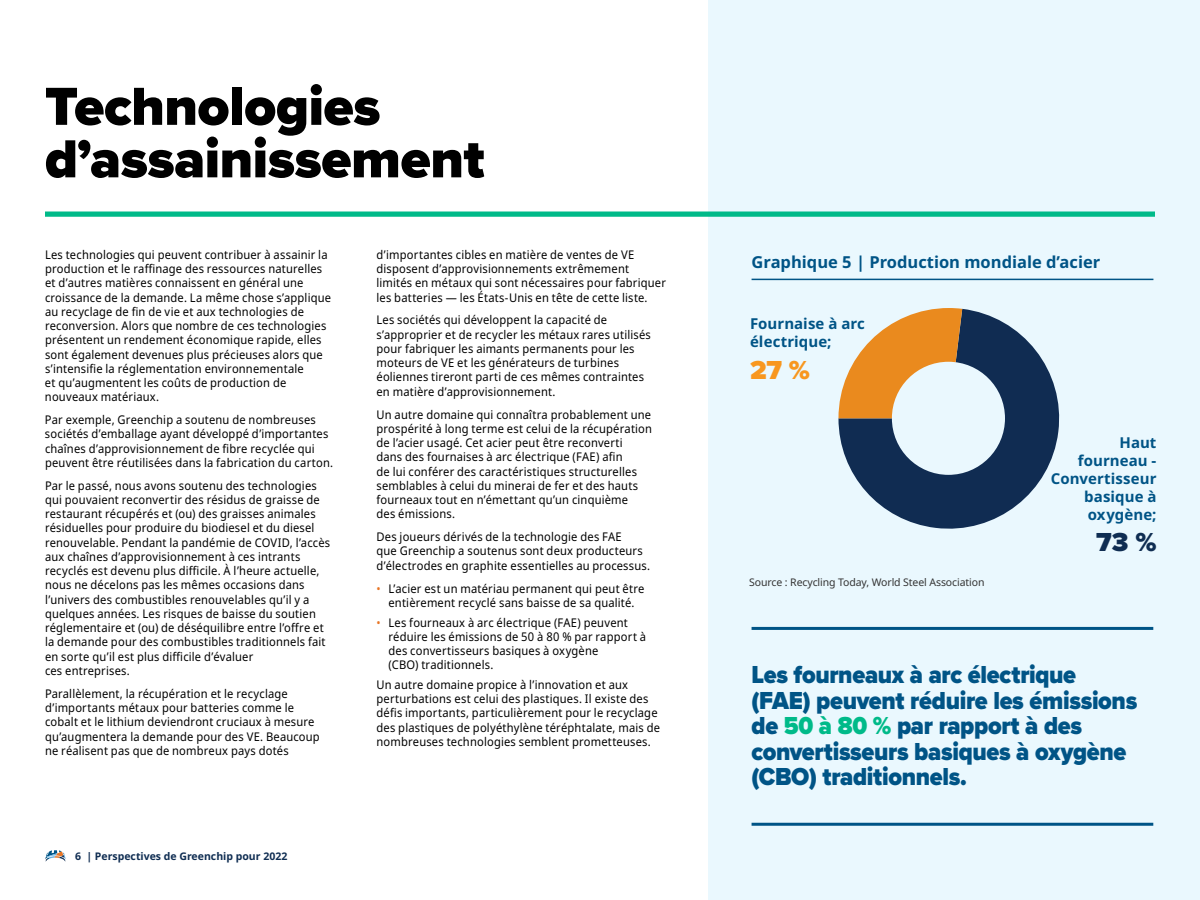
<style>
.page{position:relative;width:1200px;height:900px;background:#fff}
.page>*{position:absolute;margin:0;border:0;box-sizing:border-box;transform-origin:0 0}
.t1{font:900 55.5px/52.5px "Proxima Nova";letter-spacing:-.01em;color:#000}
.t2{font:900 27px "Proxima Nova";color:#f8971f}
.t3{font:900 27px "Proxima Nova";color:#0f2d52}
.t4{font:900 25.5px/25.5px "Proxima Nova";letter-spacing:-.015em;color:#005486;scale:.93 1}
.t5{font:700 16.5px "Noto Sans";color:#005486}
.t6{font:700 15px/18px "Noto Sans";letter-spacing:.005em;color:#005486}
.t7{font:12px/14.2px "Noto Sans";letter-spacing:.015em;color:#000;scale:.93 1}
.t8{font:10.5px "Noto Sans";letter-spacing:-.01em;color:#333}
.t9{font:700 10.5px "Noto Sans";color:#0f2d52}
.s1{color:#e87524}
.s2{color:#00ba89}
</style>
<div class="page">
<div style="left:708px;top:0;width:492px;height:900px;background:#eaf8fe"></div>
<hr style="left:752px;top:823px;width:401px;height:3px;background:#005486">
<hr style="left:752px;top:627px;width:401px;height:3px;background:#005486">
<hr style="left:752px;top:279px;width:401px;height:1px;background:#005486">
<div style="left:45px;top:212px;width:1110px;height:5px;background:#00ba89"></div>
<svg style="left:838px;top:309px;width:222px;height:220px;fill:#102c52"></svg>
<svg style="left:838px;top:308px;width:124px;height:110px"></svg>
<svg style="left:45px;top:850px;width:21px;height:12px"></svg>
<h1 class="t1" style="left:45px;top:80px;width:441px">Technologies d’assainissement</h1>
<p class="t7" style="left:45px;top:248px;width:305px">Les technologies qui peuvent contribuer à assainir la production et le raffinage des ressources naturelles</p>
<p class="t7" style="left:45px;top:276px;width:279px">et d’autres matières connaissent en général une</p>
<p class="t7" style="left:45px;top:290px;width:309px">croissance de la demande. La même chose s’applique au recyclage de fin de vie et aux technologies de reconversion. Alors que nombre de ces technologies</p>
<p class="t7" style="left:45px;top:333px;width:300px">présentent un rendement économique rapide, elles sont également devenues plus précieuses alors que</p>
<p class="t7" style="left:45px;top:362px;width:280px">s’intensifie la réglementation environnementale</p>
<p class="t7" style="left:45px;top:376px;width:261px">et qu’augmentent les coûts de production de nouveaux matériaux.</p>
<p class="t7" style="left:45px;top:413px;width:306px">Par exemple, Greenchip a soutenu de nombreuses sociétés d’emballage ayant développé d’importantes chaînes d’approvisionnement de fibre recyclée qui</p>
<p class="t7" style="left:45px;top:456px;width:311px">peuvent être réutilisées dans la fabrication du carton.</p>
<p class="t7" style="left:45px;top:479px;width:294px">Par le passé, nous avons soutenu des technologies</p>
<p class="t7" style="left:45px;top:493px;width:297px">qui pouvaient reconvertir des résidus de graisse de</p>
<p class="t7" style="left:45px;top:507px;width:293px">restaurant récupérés et (ou) des graisses animales</p>
<p class="t7" style="left:45px;top:521px;width:291px">résiduelles pour produire du biodiesel et du diesel</p>
<p class="t7" style="left:45px;top:536px;width:308px">renouvelable. Pendant la pandémie de COVID, l’accès aux chaînes d’approvisionnement à ces intrants recyclés est devenu plus difficile. À l’heure actuelle,</p>
<p class="t7" style="left:45px;top:578px;width:281px">nous ne décelons pas les mêmes occasions dans</p>
<p class="t7" style="left:45px;top:593px;width:286px">l’univers des combustibles renouvelables qu’il y a</p>
<p class="t7" style="left:45px;top:607px;width:293px">quelques années. Les risques de baisse du soutien</p>
<p class="t7" style="left:45px;top:621px;width:301px">réglementaire et (ou) de déséquilibre entre l’offre et</p>
<p class="t7" style="left:45px;top:635px;width:303px">la demande pour des combustibles traditionnels fait</p>
<p class="t7" style="left:45px;top:650px;width:226px">en sorte qu’il est plus difficile d’évaluer</p>
<p class="t7" style="left:45px;top:664px;width:93px">ces entreprises.</p>
<p class="t7" style="left:45px;top:687px;width:263px">Parallèlement, la récupération et le recyclage</p>
<p class="t7" style="left:45px;top:701px;width:269px">d’importants métaux pour batteries comme le</p>
<p class="t7" style="left:45px;top:715px;width:297px">cobalt et le lithium deviendront cruciaux à mesure qu’augmentera la demande pour des VE. Beaucoup ne réalisent pas que de nombreux pays dotés</p>
<p class="t9" style="left:75px;top:849px;width:214px">6 | Perspectives de Greenchip pour 2022</p>
<p class="t7" style="left:377px;top:248px;width:279px">d’importantes cibles en matière de ventes de VE</p>
<p class="t7" style="left:377px;top:262px;width:313px">disposent d’approvisionnements extrêmement limités en métaux qui sont nécessaires pour fabriquer</p>
<p class="t7" style="left:377px;top:290px;width:293px">les batteries — les États-Unis en tête de cette liste.</p>
<p class="t7" style="left:377px;top:313px;width:250px">Les sociétés qui développent la capacité de</p>
<p class="t7" style="left:377px;top:327px;width:297px">s’approprier et de recycler les métaux rares utilisés</p>
<p class="t7" style="left:377px;top:342px;width:279px">pour fabriquer les aimants permanents pour les</p>
<p class="t7" style="left:377px;top:356px;width:262px">moteurs de VE et les générateurs de turbines</p>
<p class="t7" style="left:377px;top:370px;width:289px">éoliennes tireront parti de ces mêmes contraintes en matière d’approvisionnement.</p>
<p class="t7" style="left:377px;top:407px;width:298px;text-align:justify">Un autre domaine qui connaîtra probablement une prospérité à long terme est celui de la récupération de l’acier usagé. Cet acier peut être reconverti</p>
<p class="t7" style="left:377px;top:450px;width:266px">dans des fournaises à arc électrique (FAE) afin</p>
<p class="t7" style="left:377px;top:464px;width:282px">de lui conférer des caractéristiques structurelles</p>
<p class="t7" style="left:377px;top:479px;width:283px">semblables à celui du minerai de fer et des hauts</p>
<p class="t7" style="left:377px;top:493px;width:272px">fourneaux tout en n’émettant qu’un cinquième des émissions.</p>
<p class="t7" style="left:377px;top:530px;width:296px">Des joueurs dérivés de la technologie des FAE<br>que Greenchip a soutenus sont deux producteurs d’électrodes en graphite essentielles au processus.</p>
<p class="t7" style="left:377px;top:581px;width:290px"><span class="s1">•</span> L’acier est un matériau permanent qui peut être</p>
<p class="t7" style="left:389px;top:596px;width:266px">entièrement recyclé sans baisse de sa qualité.</p>
<p class="t7" style="left:389px;top:615px;width:279px;text-indent:-12px"><span class="s1">•</span> Les fourneaux à arc électrique (FAE) peuvent réduire les émissions de 50 à 80 % par rapport à des convertisseurs basiques à oxygène<br>(CBO) traditionnels.</p>
<p class="t7" style="left:377px;top:678px;width:272px">Un autre domaine propice à l’innovation et aux</p>
<p class="t7" style="left:377px;top:692px;width:306px">perturbations est celui des plastiques. Il existe des défis importants, particulièrement pour le recyclage des plastiques de polyéthylène téréphtalate, mais de nombreuses technologies semblent prometteuses.</p>
<h4 class="t5" style="left:752px;top:250px;width:350px">Graphique 5 | Production mondiale d’acier</h4>
<p class="t6" style="left:750px;top:315px;width:117px">Fournaise à arc électrique;</p>
<h2 class="t2" style="left:750px;top:350px;width:62px">27 %</h2>
<p class="t8" style="left:749px;top:574px;width:237px">Source : Recycling Today, World Steel Association</p>
<p class="t6" style="left:1051px;top:434px;width:107px;text-align:right">Haut fourneau -<br>Convertisseur basique à oxygène;</p>
<h2 class="t3" style="left:1096px;top:522px;width:62px">73 %</h2>
<p class="t4" style="left:752px;top:662px;width:416px">Les fourneaux à arc électrique (FAE) peuvent réduire les émissions de <span class="s2">50 à 80 %</span> par rapport à des convertisseurs basiques à oxygène (CBO) traditionnels.</p>
</div>
